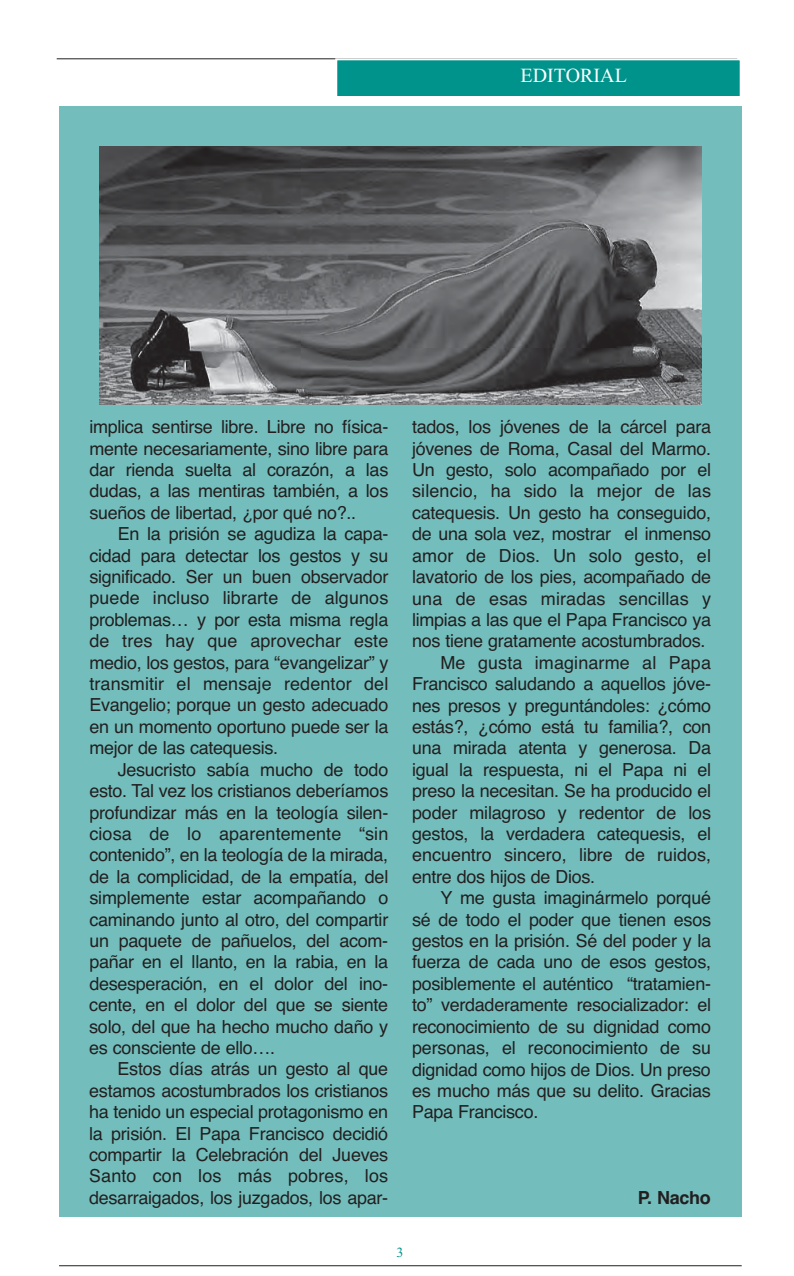
<style>
.page{position:relative;width:794px;height:1276px;background:#fff}
.page>*{position:absolute;margin:0;border:0;box-sizing:border-box;transform-origin:0 0}
.t1{font:20px "Times New Roman";color:#fff}
.t2{font:18px/21.4px "Helvetica";letter-spacing:-.015em;color:#231f20;text-align:justify}
.t3{font:18px "Helvetica";letter-spacing:.005em;color:#231f20}
.t4{font:700 18px "Helvetica";letter-spacing:-.015em;color:#231f20}
.t5{font:14px "Times New Roman";color:#00938b}
</style>
<div class="page">
<hr style="left:57px;top:58px;width:680px;height:1px;background:#231f20">
<hr style="left:59px;top:1265px;width:682px;height:1px;background:#231f20">
<div style="left:59px;top:106px;width:682px;height:1111px;background:#73bebc"></div>
<div style="left:337px;top:60px;width:402px;height:36px;background:#00938b"></div>
<div style="left:335px;top:58px;width:406px;height:40px;border:2px solid #fff"></div>
<img style="left:100px;top:147px;width:601px;height:257px">
<p class="t1" style="left:520px;top:69px;width:108px">EDITORIAL</p>
<p class="t2" style="left:89px;top:418px;width:300px">implica sentirse libre. Libre no física&shy;mente necesariamente, sino libre para dar rienda suelta al corazón, a las dudas, a las mentiras también, a los sueños de libertad, ¿por qué no?..</p>
<p class="t2" style="left:89px;top:525px;width:300px;text-indent:28px">En la prisión se agudiza la capa&shy;cidad para detectar los gestos y su significado. Ser un buen observador puede incluso librarte de algunos problemas… y por esta misma regla de tres hay que aprovechar este medio, los gestos, para “evangelizar” y transmitir el mensaje redentor del Evangelio; porque un gesto adecuado en un momento oportuno puede ser la mejor de las catequesis.</p>
<p class="t2" style="left:89px;top:760px;width:300px;text-indent:28px">Jesucristo sabía mucho de todo esto. Tal vez los cristianos deberíamos profundizar más en la teología silen&shy;ciosa de lo aparentemente “sin contenido”, en la teología de la mirada, de la complicidad, de la empatía, del simplemente estar acompañando o caminando junto al otro, del compartir un paquete de pañuelos, del acom&shy;pañar en el llanto, en la rabia, en la desesperación, en el dolor del ino&shy;cente, en el dolor del que se siente solo, del que ha hecho mucho daño y es consciente de ello….</p>
<p class="t2" style="left:89px;top:1060px;width:300px;text-indent:28px">Estos días atrás un gesto al que estamos acostumbrados los cristianos ha tenido un especial protagonismo en la prisión. El Papa Francisco decidió compartir la Celebración del Jueves Santo con los más pobres, los desarraigados, los juzgados, los apar-</p>
<p class="t2" style="left:412px;top:418px;width:300px">tados, los jóvenes de la cárcel para</p>
<p class="t2" style="left:412px;top:439px;width:300px">jóvenes de Roma, Casal del Marmo.</p>
<p class="t2" style="left:412px;top:461px;width:300px">Un gesto, solo acompañado por el</p>
<p class="t3" style="left:412px;top:484px;width:300px">silencio, ha sido la mejor de las</p>
<p class="t2" style="left:412px;top:503px;width:300px">catequesis. Un gesto ha conseguido,</p>
<p class="t2" style="left:412px;top:525px;width:300px">de una sola vez, mostrar el inmenso</p>
<p class="t3" style="left:412px;top:549px;width:300px">amor de Dios. Un solo gesto, el</p>
<p class="t2" style="left:412px;top:568px;width:300px">lavatorio de los pies, acompañado de</p>
<p class="t3" style="left:412px;top:591px;width:300px">una de esas miradas sencillas y</p>
<p class="t2" style="left:412px;top:610px;width:300px">limpias a las que el Papa Francisco ya</p>
<p class="t2" style="left:412px;top:632px;width:295px">nos tiene gratamente acostumbrados.</p>
<p class="t3" style="left:440px;top:656px;width:272px">Me gusta imaginarme al Papa</p>
<p class="t2" style="left:412px;top:675px;width:300px">Francisco saludando a aquellos jóve-</p>
<p class="t2" style="left:412px;top:696px;width:300px">nes presos y preguntándoles: ¿cómo</p>
<p class="t2" style="left:412px;top:717px;width:300px">estás?, ¿cómo está tu familia?, con</p>
<p class="t2" style="left:412px;top:739px;width:300px">una mirada atenta y generosa. Da</p>
<p class="t2" style="left:412px;top:760px;width:300px">igual la respuesta, ni el Papa ni el</p>
<p class="t2" style="left:412px;top:782px;width:300px">preso la necesitan. Se ha producido el</p>
<p class="t2" style="left:412px;top:803px;width:300px">poder milagroso y redentor de los</p>
<p class="t2" style="left:412px;top:824px;width:300px">gestos, la verdadera catequesis, el</p>
<p class="t2" style="left:412px;top:846px;width:300px">encuentro sincero, libre de ruidos,</p>
<p class="t2" style="left:412px;top:867px;width:185px">entre dos hijos de Dios.</p>
<p class="t2" style="left:440px;top:889px;width:272px">Y me gusta imaginármelo porqué</p>
<p class="t2" style="left:412px;top:910px;width:300px">sé de todo el poder que tienen esos</p>
<p class="t2" style="left:412px;top:931px;width:300px">gestos en la prisión. Sé del poder y la</p>
<p class="t2" style="left:412px;top:953px;width:300px">fuerza de cada uno de esos gestos,</p>
<p class="t2" style="left:412px;top:974px;width:300px">posiblemente el auténtico “tratamien-</p>
<p class="t2" style="left:412px;top:996px;width:300px">to” verdaderamente resocializador: el</p>
<p class="t2" style="left:412px;top:1017px;width:300px">reconocimiento de su dignidad como</p>
<p class="t2" style="left:412px;top:1038px;width:300px">personas, el reconocimiento de su</p>
<p class="t2" style="left:412px;top:1060px;width:300px">dignidad como hijos de Dios. Un preso</p>
<p class="t2" style="left:412px;top:1081px;width:300px">es mucho más que su delito. Gracias</p>
<p class="t2" style="left:412px;top:1103px;width:128px">Papa Francisco.</p>
<p class="t4" style="left:638px;top:1191px;width:75px">P. Nacho</p>
<p class="t5" style="left:396px;top:1247px;width:8px">3</p>
</div>
